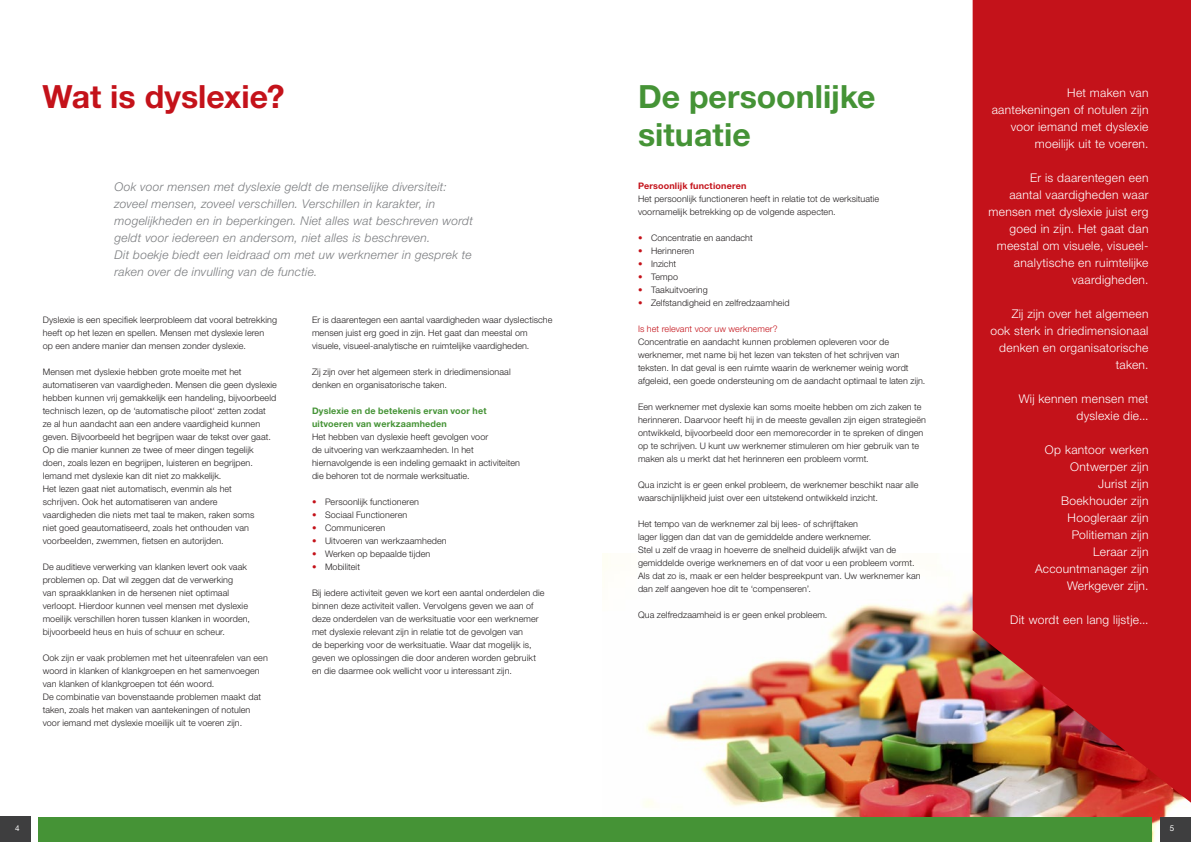
<style>
.page{position:relative;width:1191px;height:842px;background:#fff}
.page>*{position:absolute;margin:0;border:0;box-sizing:border-box;transform-origin:0 0}
.t1{font:700 32px "Helvetica Neue LT Std";color:#459336}
.t2{font:700 32px "Helvetica Neue LT Std";color:#c4121a}
.t3{font:300 12px/17px "Helvetica Neue LT Std";letter-spacing:.025em;color:#fff;text-align:right}
.t4{font:italic 300 12px/17px "Helvetica Neue LT Std";letter-spacing:.025em;color:#7a7c7f}
.t5{font:300 9px/13px "Helvetica Neue LT Std";letter-spacing:.01em;color:#231f20}
.t6{font:700 9px/13px "Helvetica Neue LT Std";letter-spacing:.02em;color:#459336}
.t7{font:300 9px "Helvetica Neue LT Std";letter-spacing:.01em;color:#c4121a}
.t8{font:700 9px "Helvetica Neue LT Std";letter-spacing:.02em;color:#c4121a}
.t9{font:8px "Helvetica Neue LT Std";color:#fff}
.s1{color:#c4121a}
</style>
<div class="page">
<img style="left:602px;top:554px;width:575px;height:288px">
<svg style="left:972px;top:0;width:219px;height:803px;background:#c21b20"></svg>
<div style="left:38px;top:817px;width:1113px;height:25px;background:#459336"></div>
<div style="left:0;top:817px;width:31px;height:25px;background:#3e3e3f"></div>
<div style="left:1160px;top:817px;width:31px;height:25px;background:#3e3e3f"></div>
<p class="t2" style="left:43px;top:77px;width:244px">Wat is dyslexie?</p>
<p class="t1" style="left:638px;top:77px;width:239px">De persoonlijke</p>
<p class="t1" style="left:638px;top:115px;width:114px">situatie</p>
<p class="t4" style="left:115px;top:178px;width:360px">Ook voor mensen met dyslexie geldt de menselijke diversiteit: zoveel mensen, zoveel verschillen. Verschillen in karakter, in mogelijkheden en in beperkingen. Niet alles wat beschreven wordt geldt voor iedereen en andersom, niet alles is beschreven.</p>
<p class="t4" style="left:115px;top:246px;width:359px">Dit boekje biedt een leidraad om met uw werknemer in gesprek te raken over de invulling van de functie.</p>
<p class="t8" style="left:638px;top:180px;width:110px">Persoonlijk functioneren</p>
<p class="t5" style="left:638px;top:192px;width:243px">Het persoonlijk functioneren heeft in relatie tot de werksituatie voornamelijk betrekking op de volgende aspecten.</p>
<p class="t5" style="left:638px;top:231px;width:116px"><span class="s1">•</span> Concentratie en aandacht</p>
<p class="t5" style="left:638px;top:244px;width:58px"><span class="s1">•</span> Herinneren</p>
<p class="t5" style="left:638px;top:257px;width:40px"><span class="s1">•</span> Inzicht</p>
<p class="t5" style="left:638px;top:270px;width:41px"><span class="s1">•</span> Tempo</p>
<p class="t5" style="left:638px;top:283px;width:71px"><span class="s1">•</span> Taakuitvoering</p>
<p class="t5" style="left:638px;top:296px;width:153px"><span class="s1">•</span> Zelfstandigheid en zelfredzaamheid</p>
<p class="t7" style="left:638px;top:323px;width:141px">Is het relevant voor uw werknemer?</p>
<p class="t5" style="left:638px;top:335px;width:289px">Concentratie en aandacht kunnen problemen opleveren voor de werknemer, met name bij het lezen van teksten of het schrijven van teksten. In dat geval is een ruimte waarin de werknemer weinig wordt afgeleid, een goede ondersteuning om de aandacht optimaal te laten zijn.</p>
<p class="t5" style="left:638px;top:400px;width:289px">Een werknemer met dyslexie kan soms moeite hebben om zich zaken te herinneren. Daarvoor heeft hij in de meeste gevallen zijn eigen strategieën ontwikkeld, bijvoorbeeld door een memorecorder in te spreken of dingen op te schrijven. U kunt uw werknemer stimuleren om hier gebruik van te maken als u merkt dat het herinneren een probleem vormt.</p>
<p class="t5" style="left:638px;top:478px;width:282px">Qua inzicht is er geen enkel probleem, de werknemer beschikt naar alle waarschijnlijkheid juist over een uitstekend ontwikkeld inzicht.</p>
<p class="t5" style="left:638px;top:517px;width:222px">Het tempo van de werknemer zal bij lees- of schrijftaken</p>
<p class="t5" style="left:638px;top:530px;width:235px">lager liggen dan dat van de gemiddelde andere werknemer.</p>
<p class="t5" style="left:638px;top:543px;width:284px">Stel u zelf de vraag in hoeverre de snelheid duidelijk afwijkt van de gemiddelde overige werknemers en of dat voor u een probleem vormt.<br>Als dat zo is, maak er een helder bespreekpunt van. Uw werknemer kan dan zelf aangeven hoe dit te ‘compenseren’.</p>
<p class="t5" style="left:638px;top:608px;width:191px">Qua zelfredzaamheid is er geen enkel probleem.</p>
<p class="t5" style="left:43px;top:313px;width:236px">Dyslexie is een specifiek leerprobleem dat vooral betrekking heeft op het lezen en spellen. Mensen met dyslexie leren<br>op een andere manier dan mensen zonder dyslexie.</p>
<p class="t5" style="left:43px;top:365px;width:236px">Mensen met dyslexie hebben grote moeite met het automatiseren van vaardigheden. Mensen die geen dyslexie hebben kunnen vrij gemakkelijk een handeling, bijvoorbeeld technisch lezen, op de ‘automatische piloot‘ zetten zodat<br>ze al hun aandacht aan een andere vaardigheid kunnen geven. Bijvoorbeeld het begrijpen waar de tekst over gaat.<br>Op die manier kunnen ze twee of meer dingen tegelijk doen, zoals lezen en begrijpen, luisteren en begrijpen.</p>
<p class="t5" style="left:43px;top:469px;width:180px">Iemand met dyslexie kan dit niet zo makkelijk.</p>
<p class="t5" style="left:43px;top:482px;width:213px">Het lezen gaat niet automatisch, evenmin als het schrijven. Ook het automatiseren van andere vaardigheden die niets met taal te maken, raken soms niet goed geautomatiseerd, zoals het onthouden van voorbeelden, zwemmen, fietsen en autorijden.</p>
<p class="t5" style="left:43px;top:560px;width:209px">De auditieve verwerking van klanken levert ook vaak problemen op. Dat wil zeggen dat de verwerking<br>van spraakklanken in de hersenen niet optimaal verloopt. Hierdoor kunnen veel mensen met dyslexie moeilijk verschillen horen tussen klanken in woorden, bijvoorbeeld heus en huis of schuur en scheur.</p>
<p class="t5" style="left:43px;top:651px;width:227px">Ook zijn er vaak problemen met het uiteenrafelen van een woord in klanken of klankgroepen en het samenvoegen van klanken of klankgroepen tot één woord.</p>
<p class="t5" style="left:43px;top:690px;width:220px">De combinatie van bovenstaande problemen maakt dat taken, zoals het maken van aantekeningen of notulen voor iemand met dyslexie moeilijk uit te voeren zijn.</p>
<p class="t5" style="left:312px;top:313px;width:242px">Er is daarentegen een aantal vaardigheden waar dyslectische mensen juist erg goed in zijn. Het gaat dan meestal om visuele, visueel-analytische en ruimtelijke vaardigheden.</p>
<p class="t5" style="left:312px;top:365px;width:200px">Zij zijn over het algemeen sterk in driedimensionaal denken en organisatorische taken.</p>
<p class="t6" style="left:312px;top:404px;width:176px">Dyslexie en de betekenis ervan voor het uitvoeren van werkzaamheden</p>
<p class="t5" style="left:312px;top:430px;width:209px">Het hebben van dyslexie heeft gevolgen voor<br>de uitvoering van werkzaamheden. In het hiernavolgende is een indeling gemaakt in activiteiten die behoren tot de normale werksituatie.</p>
<p class="t5" style="left:312px;top:495px;width:108px"><span class="s1">•</span> Persoonlijk functioneren</p>
<p class="t5" style="left:312px;top:508px;width:97px"><span class="s1">•</span> Sociaal Functioneren</p>
<p class="t5" style="left:312px;top:521px;width:75px"><span class="s1">•</span> Communiceren</p>
<p class="t5" style="left:312px;top:534px;width:136px"><span class="s1">•</span> Uitvoeren van werkzaamheden</p>
<p class="t5" style="left:312px;top:547px;width:120px"><span class="s1">•</span> Werken op bepaalde tijden</p>
<p class="t5" style="left:312px;top:560px;width:49px"><span class="s1">•</span> Mobiliteit</p>
<p class="t5" style="left:312px;top:586px;width:234px">Bij iedere activiteit geven we kort een aantal onderdelen die binnen deze activiteit vallen. Vervolgens geven we aan of deze onderdelen van de werksituatie voor een werknemer met dyslexie relevant zijn in relatie tot de gevolgen van<br>de beperking voor de werksituatie. Waar dat mogelijk is, geven we oplossingen die door anderen worden gebruikt en die daarmee ook wellicht voor u interessant zijn.</p>
<p class="t3" style="left:991px;top:84px;width:158px">Het maken van aantekeningen of notulen zijn voor iemand met dyslexie moeilijk uit te voeren.</p>
<p class="t3" style="left:988px;top:169px;width:161px">Er is daarentegen een<br>aantal vaardigheden waar mensen met dyslexie juist erg goed in zijn. Het gaat dan meestal om visuele, visueel&shy;analytische en ruimtelijke vaardigheden.</p>
<p class="t3" style="left:990px;top:305px;width:160px">Zij zijn over het algemeen ook sterk in driedimensionaal denken en organisatorische taken.</p>
<p class="t3" style="left:1018px;top:390px;width:131px">Wij kennen mensen met dyslexie die...</p>
<p class="t3" style="left:1045px;top:441px;width:105px">Op kantoor werken</p>
<p class="t3" style="left:1070px;top:458px;width:80px">Ontwerper zijn</p>
<p class="t3" style="left:1098px;top:475px;width:52px">Jurist zijn</p>
<p class="t3" style="left:1061px;top:492px;width:89px">Boekhouder zijn</p>
<p class="t3" style="left:1067px;top:509px;width:82px">Hoogleraar zijn</p>
<p class="t3" style="left:1071px;top:526px;width:78px">Politieman zijn</p>
<p class="t3" style="left:1093px;top:543px;width:57px">Leraar zijn</p>
<p class="t3" style="left:1035px;top:560px;width:115px">Accountmanager zijn</p>
<p class="t3" style="left:1067px;top:577px;width:83px">Werkgever zijn.</p>
<p class="t3" style="left:1010px;top:611px;width:140px">Dit wordt een lang lijstje...</p>
<p class="t9" style="left:15px;top:823px;width:6px">4</p>
<p class="t9" style="left:1169px;top:823px;width:6px">5</p>
</div>
